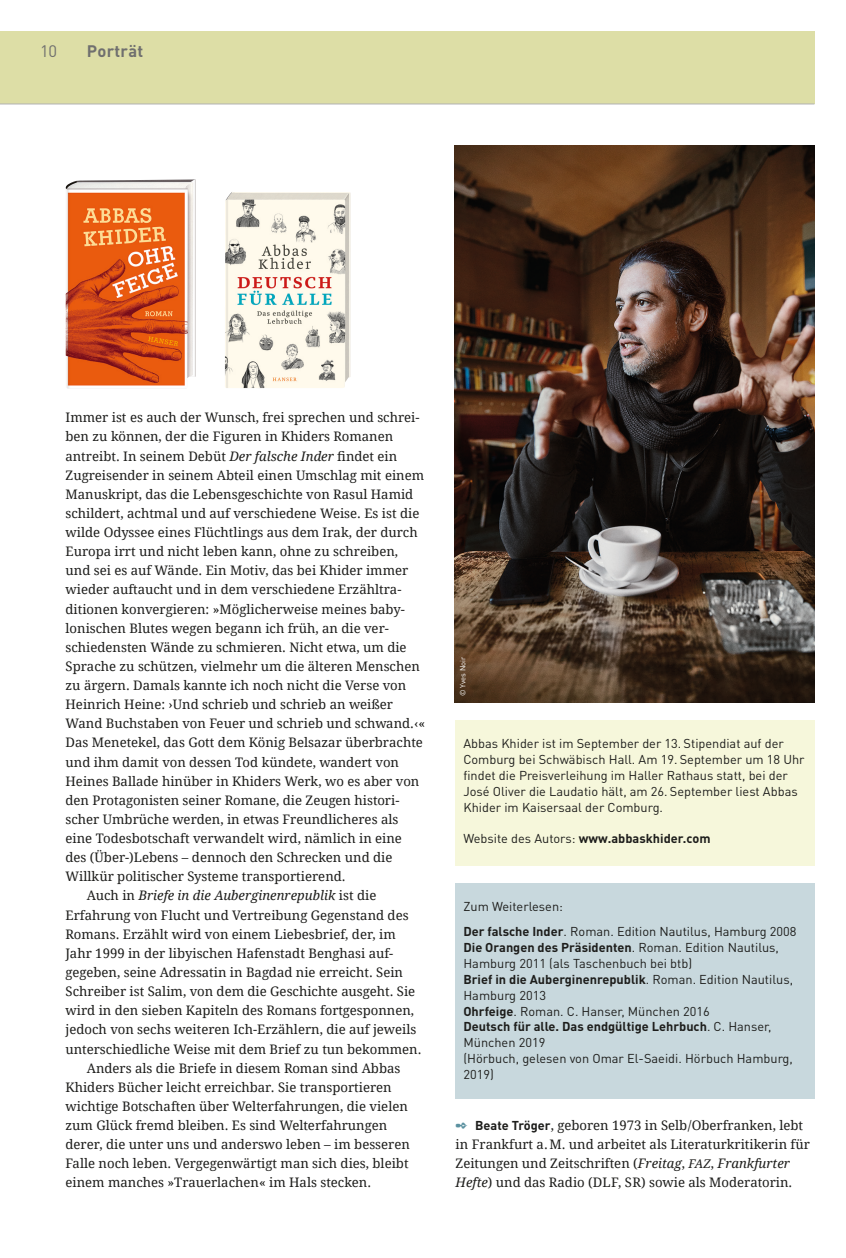
<style>
.page{position:relative;width:846px;height:1258px;background:#fff}
.page>*{position:absolute;margin:0;border:0;box-sizing:border-box;transform-origin:0 0}
.t1{font:700 16.5px "DINOT";letter-spacing:.02em;color:#70706f}
.t2{font:16.5px "DINOT";color:#70706f}
.t3{font:13.2px/19.2px "Droid Serif";color:#1d1d1b}
.Bibliografie{font:12.75px/15.9px "DINOT";color:#1d1d1b}
.Bibliografie-2{font:700 12.75px/15.9px "DINOT";color:#1d1d1b}
.t4{font:7.5px "DINOT";color:#fff}
.s1{font-style:italic}
.s2{font-weight:400}
.s3{font-weight:700}
.s4{font-family:"DINOT";font-weight:700;font-size:12.75px}
.s5{font-style:italic;font-size:12px}
</style>
<div class="page">
<div style="left:0;top:32px;width:814px;height:72px;background:#dddea6"></div>
<div style="left:455px;top:883px;width:359px;height:216px;background:#c8d8dd"></div>
<hr style="left:0;top:104px;width:814px;height:1px;background:#b2b2b2">
<div style="left:455px;top:720px;width:359px;height:145px;background:#f6f7db"></div>
<img style="left:455px;top:146px;width:359px;height:557px">
<img style="left:66px;top:179px;width:130px;height:209px">
<img style="left:225px;top:192px;width:125px;height:196px">
<p class="t2" style="left:40px;top:40px;width:19px">10</p>
<p class="t1" style="left:87px;top:40px;width:58px">Porträt</p>
<p class="t3" style="left:66px;top:408px;width:361px">Immer ist es auch der Wunsch, frei sprechen und schrei&shy;ben zu können, der die Figuren in Khiders Romanen antreibt. In seinem Debüt <span class="s1">Der falsche Inder</span> findet ein Zugreisender in seinem Abteil einen Umschlag mit einem Manuskript, das die Lebensgeschichte von Rasul Hamid schildert, achtmal und auf verschiedene Weise. Es ist die wilde Odyssee eines Flüchtlings aus dem Irak, der durch Europa irrt und nicht leben kann, ohne zu schreiben, und sei es auf Wände. Ein Motiv, das bei Khider immer wieder auftaucht und in dem verschiedene Erzähltra&shy;ditionen konvergieren: »Möglicherweise meines baby&shy;lonischen Blutes wegen begann ich früh, an die ver&shy;schiedensten Wände zu schmieren. Nicht etwa, um die Sprache zu schützen, vielmehr um die älteren Menschen zu ärgern. Damals kannte ich noch nicht die Verse von Heinrich Heine: ›Und schrieb und schrieb an weißer Wand Buchstaben von Feuer und schrieb und schwand.‹« Das Menetekel, das Gott dem König Belsazar überbrachte und ihm damit von dessen Tod kündete, wandert von Heines Ballade hinüber in Khiders Werk, wo es aber von den Protagonisten seiner Romane, die Zeugen histori&shy;scher Umbrüche werden, in etwas Freundlicheres als eine Todesbotschaft verwandelt wird, nämlich in eine des (Über-)Lebens – dennoch den Schrecken und die Willkür politischer Systeme transportierend.</p>
<p class="t3" style="left:66px;top:886px;width:357px;text-indent:21px">Auch in <span class="s1">Briefe in die Auberginenrepublik</span> ist die Erfahrung von Flucht und Vertreibung Gegenstand des Romans. Erzählt wird von einem Liebesbrief, der, im Jahr 1999 in der libyischen Hafenstadt Benghasi auf&shy;gegeben, seine Adressatin in Bagdad nie erreicht. Sein Schreiber ist Salim, von dem die Geschichte ausgeht. Sie wird in den sieben Kapiteln des Romans fortgesponnen, jedoch von sechs weiteren Ich-Erzählern, die auf jeweils unterschiedliche Weise mit dem Brief zu tun bekommen.</p>
<p class="t3" style="left:66px;top:1058px;width:346px;text-indent:21px">Anders als die Briefe in diesem Roman sind Abbas Khiders Bücher leicht erreichbar. Sie transportieren wichtige Botschaften über Welterfahrungen, die vielen zum Glück fremd bleiben. Es sind Welterfahrungen derer, die unter uns und anderswo leben – im besseren Falle noch leben. Vergegenwärtigt man sich dies, bleibt einem manches »Trauerlachen« im Hals stecken.</p>
<p class="t4" style="left:457px;top:696px;width:41px;rotate:-90deg">© Yves Noir</p>
<p class="Bibliografie" style="left:463px;top:735px;width:343px">Abbas Khider ist im September der 13. Stipendiat auf der Comburg bei Schwäbisch Hall. Am 19. September um 18 Uhr findet die Preisverleihung im Haller Rathaus statt, bei der José Oliver die Laudatio hält, am 26. September liest Abbas Khider im Kaisersaal der Comburg.</p>
<p class="Bibliografie-2" style="left:463px;top:830px;width:248px"><span class="s2">Website des Autors:</span> www.abbaskhider.com</p>
<p class="Bibliografie" style="left:463px;top:898px;width:101px">Zum Weiterlesen:</p>
<p class="Bibliografie" style="left:463px;top:923px;width:334px"><span class="s3">Der falsche Inder</span>. Roman. Edition Nautilus, Hamburg 2008</p>
<p class="Bibliografie" style="left:463px;top:939px;width:317px"><span class="s3">Die Orangen des Präsidenten</span>. Roman. Edition Nautilus,<br>Hamburg 2011 (als Taschenbuch bei btb)</p>
<p class="Bibliografie" style="left:463px;top:971px;width:331px"><span class="s3">Brief in die Auberginenrepublik</span>. Roman. Edition Nautilus,<br>Hamburg 2013</p>
<p class="Bibliografie" style="left:463px;top:1002px;width:248px"><span class="s3">Ohrfeige</span>. Roman. C. Hanser, München 2016</p>
<p class="Bibliografie-2" style="left:463px;top:1018px;width:309px">Deutsch für alle. Das endgültige Lehrbuch<span class="s2">. C. Hanser,<br>München 2019</span></p>
<p class="Bibliografie" style="left:463px;top:1050px;width:331px">(Hörbuch, gelesen von Omar El-Saeidi. Hörbuch Hamburg,<br>2019)</p>
<p class="t3" style="left:455px;top:1116px;width:356px;text-indent:20px"><span class="s4">Beate Tröger</span>, geboren 1973 in Selb/Oberfranken, lebt in Frankfurt a.M. und arbeitet als Literaturkritikerin für Zeitungen und Zeitschriften (<span class="s1">Freitag</span>, <span class="s5">FAZ</span>, <span class="s1">Frankfurter Hefte</span>) und das Radio (DLF, SR) sowie als Moderatorin.</p>
</div>
